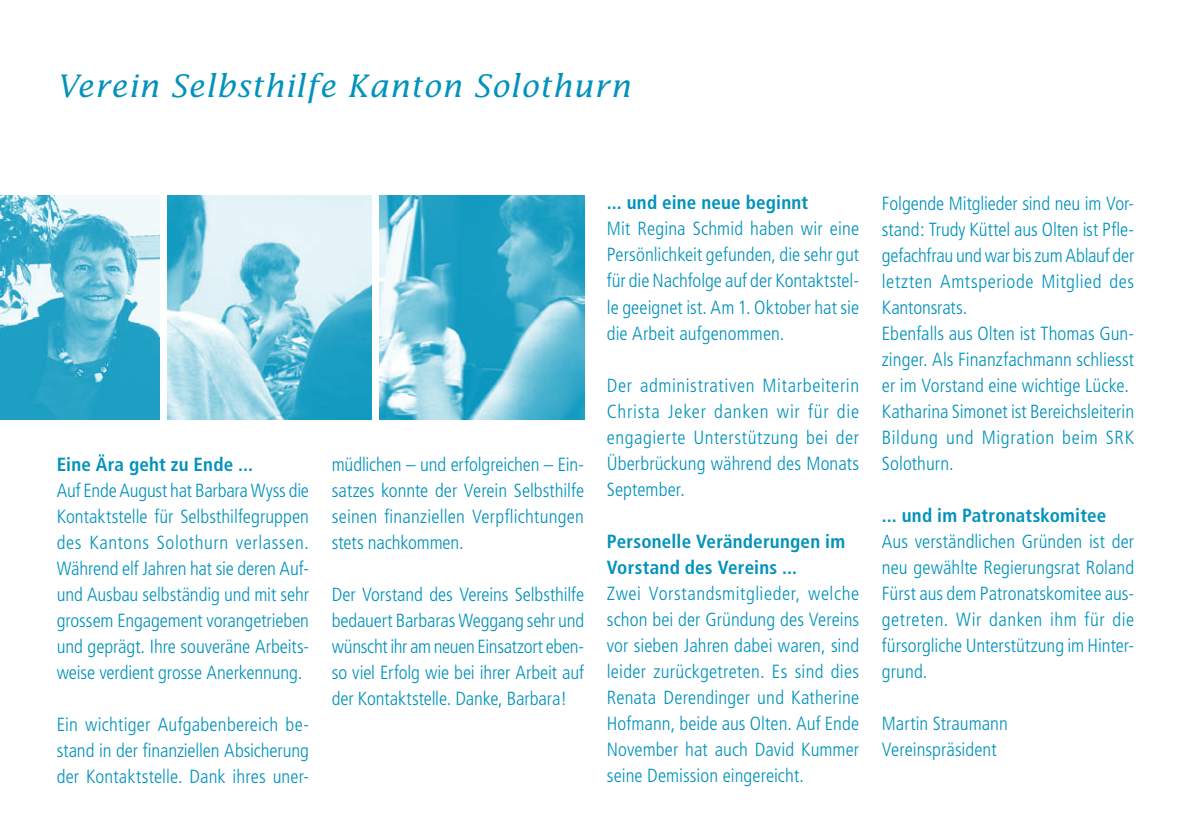
<style>
.page{position:relative;width:1191px;height:840px;background:#fff}
.page>*{position:absolute;margin:0;border:0;box-sizing:border-box;transform-origin:0 0}
.t1{font:italic 31px "Lucida";letter-spacing:.025em;color:#0092bc}
.t2{font:300 condensed 19px/26px "Frutiger";color:#0092bc;text-align:justify}
.t3{font:700 condensed 19px/26px "Frutiger";letter-spacing:.01em;color:#0092bc}
</style>
<div class="page">
<img style="left:0;top:195px;width:159px;height:225px">
<img style="left:168px;top:195px;width:204px;height:225px">
<img style="left:380px;top:195px;width:204px;height:225px">
<h1 class="t1" style="left:57px;top:67px;width:575px">Verein Selbsthilfe Kanton Solothurn</h1>
<p class="t3" style="left:57px;top:451px;width:198px">Eine Ära geht zu Ende ...</p>
<p class="t2" style="left:57px;top:477px;width:254px">Auf Ende August hat Barbara Wyss die Kontaktstelle für Selbsthilfegruppen des Kantons Solothurn verlassen.<br>Während elf Jahren hat sie deren Auf&shy;und Ausbau selbständig und mit sehr grossem Engagement vorangetrieben und geprägt. Ihre souveräne Arbeits&shy;weise verdient grosse Anerkennung.</p>
<p class="t2" style="left:57px;top:711px;width:254px">Ein wichtiger Aufgabenbereich be&shy;stand in der finanziellen Absicherung der Kontaktstelle. Dank ihres uner-</p>
<p class="t2" style="left:332px;top:451px;width:254px">müdlichen – und erfolgreichen – Ein&shy;satzes konnte der Verein Selbsthilfe seinen finanziellen Verpflichtungen stets nachkommen.</p>
<p class="t2" style="left:332px;top:581px;width:254px">Der Vorstand des Vereins Selbsthilfe bedauert Barbaras Weggang sehr und wünscht ihr am neuen Einsatzort eben&shy;so viel Erfolg wie bei ihrer Arbeit auf der Kontaktstelle. Danke, Barbara!</p>
<p class="t3" style="left:607px;top:190px;width:203px">... und eine neue beginnt</p>
<p class="t2" style="left:607px;top:216px;width:254px">Mit Regina Schmid haben wir eine Persönlichkeit gefunden, die sehr gut für die Nachfolge auf der Kontaktstel&shy;le geeignet ist. Am 1. Oktober hat sie die Arbeit aufgenommen.</p>
<p class="t2" style="left:607px;top:372px;width:254px">Der administrativen Mitarbeiterin Christa Jeker danken wir für die engagierte Unterstützung bei der Überbrückung während des Monats September.</p>
<p class="t3" style="left:607px;top:528px;width:240px">Personelle Veränderungen im<br>Vorstand des Vereins ...</p>
<p class="t2" style="left:607px;top:580px;width:254px">Zwei Vorstandsmitglieder, welche schon bei der Gründung des Vereins vor sieben Jahren dabei waren, sind leider zurückgetreten. Es sind dies Renata Derendinger und Katherine Hofmann, beide aus Olten. Auf Ende November hat auch David Kummer seine Demission eingereicht.</p>
<p class="t2" style="left:882px;top:190px;width:254px;text-align:left">Folgende Mitglieder sind neu im Vor&shy;stand: Trudy Küttel aus Olten ist Pfle&shy;gefachfrau und war bis zum Ablauf der letzten Amtsperiode Mitglied des<br>Kantonsrats.<br>Ebenfalls aus Olten ist Thomas Gun&shy;zinger. Als Finanzfachmann schliesst er im Vorstand eine wichtige Lücke.<br>Katharina Simonet ist Bereichsleiterin<br>Bildung und Migration beim SRK<br>Solothurn.</p>
<p class="t3" style="left:882px;top:502px;width:226px">... und im Patronatskomitee</p>
<p class="t2" style="left:882px;top:528px;width:254px">Aus verständlichen Gründen ist der neu gewählte Regierungsrat Roland Fürst aus dem Patronatskomitee aus&shy;getreten. Wir danken ihm für die fürsorgliche Unterstützung im Hinter&shy;grund.</p>
<p class="t2" style="left:882px;top:710px;width:127px">Martin Straumann<br>Vereinspräsident</p>
</div>
